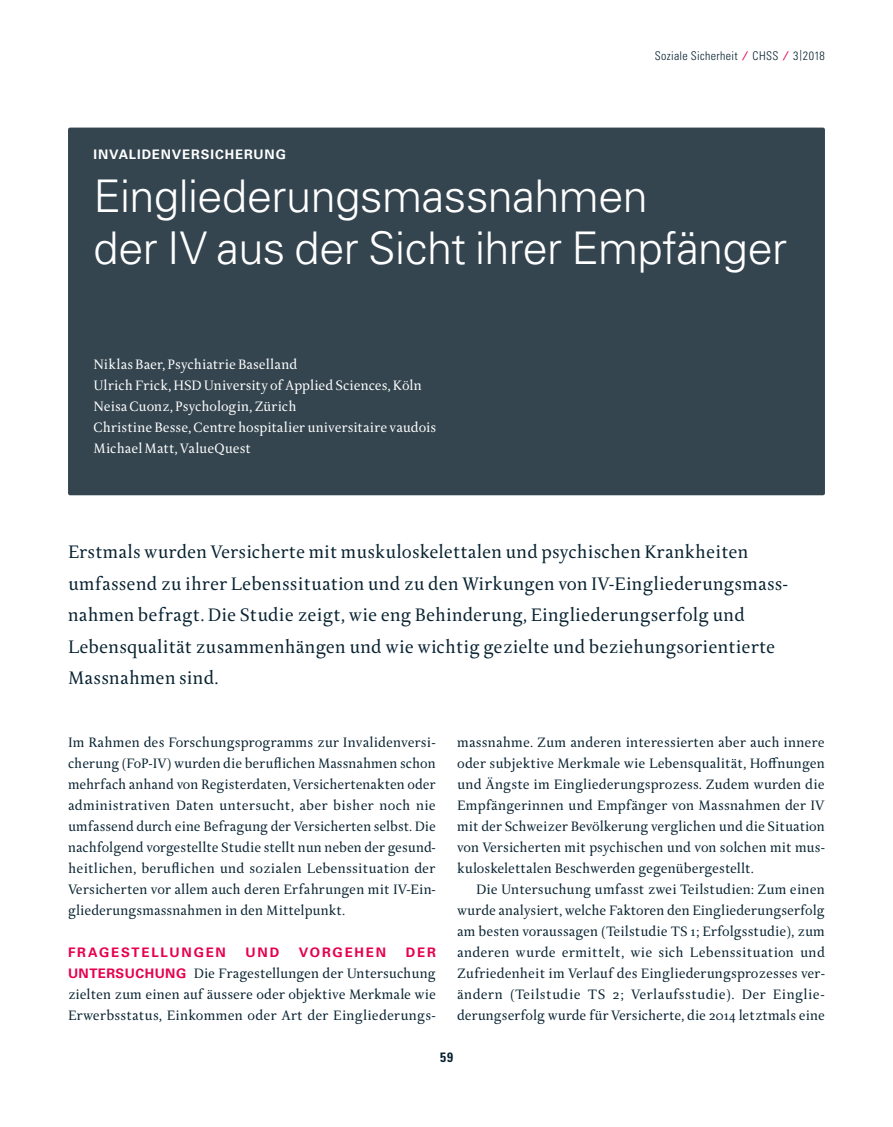
<style>
.page{position:relative;width:893px;height:1127px;background:#fff}
.page>*{position:absolute;margin:0;border:0;box-sizing:border-box;transform-origin:0 0}
.H2_04_Rubrik_Einleitung_Thema{font:300 45px/52.5px "Univers LT Std";letter-spacing:-.01em;color:#fff}
.P_04_Lead{font:19.5px/31.5px "Delicato Pro";letter-spacing:.005em;color:#082231}
.P_02a_Zwischentitel_H1{font:14.7px/21px "Delicato Pro";color:#082231;text-align:justify}
.P_03a_Grundtext_ohne_Einzug{font:14.7px/21px "Delicato Pro";color:#082231;text-align:justify}
.P_03_Grundtext{font:14.7px/21px "Delicato Pro";color:#082231;text-align:justify}
.P_06_Autor_Rubrik_Einleitung{font:14.7px "Delicato Pro";letter-spacing:-.005em;color:#fff}
.t1{font:700 condensed 13.5px "Univers LT Std";color:#082231}
.P_02a_Zwischentitel_H1-2{font:700 13.2px "Univers LT Std";letter-spacing:.135em;color:#e6004d}
.H1_04_Rubrik_Einleitung_Titel{font:700 13.2px "Univers LT Std";letter-spacing:.065em;color:#fff}
.t2{font:300 condensed 12px "Univers LT Std";letter-spacing:.03em;color:#082231}
.s1{font-weight:700;font-stretch:normal;color:#e6004d}
.s2{font-size:10.8px}
.s3{font-family:"Univers LT Std";font-weight:700;font-size:13.2px;color:#e6004d}
</style>
<div class="page">
<div style="left:68px;top:128px;width:757px;height:367px;background:#34454f;border-radius:2px"></div>
<p class="t2" style="left:655px;top:48px;width:172px">Soziale Sicherheit <span class="s1">⁄</span> CHSS <span class="s1">⁄</span> 3<span class="s2">|</span>2018</p>
<h1 class="H1_04_Rubrik_Einleitung_Titel" style="left:94px;top:147px;width:194px">INVALIDENVERSICHERUNG</h1>
<h2 class="H2_04_Rubrik_Einleitung_Thema" style="left:94px;top:170px;width:695px">Eingliederungsmassnahmen<br>der IV aus der Sicht ihrer Empfänger</h2>
<p class="P_06_Autor_Rubrik_Einleitung" style="left:94px;top:356px;width:205px">Niklas Baer, Psychiatrie Baselland</p>
<p class="P_06_Autor_Rubrik_Einleitung" style="left:94px;top:377px;width:330px">Ulrich Frick, HSD University of Applied Sciences, Köln</p>
<p class="P_06_Autor_Rubrik_Einleitung" style="left:94px;top:398px;width:205px">Neisa Cuonz, Psychologin, Zürich</p>
<p class="P_06_Autor_Rubrik_Einleitung" style="left:94px;top:419px;width:344px">Christine Besse, Centre hospitalier universitaire vaudois</p>
<p class="P_06_Autor_Rubrik_Einleitung" style="left:94px;top:440px;width:159px">Michael Matt, ValueQuest</p>
<p class="P_04_Lead" style="left:68px;top:537px;width:720px">Erstmals wurden Versicherte mit muskuloskelettalen und psychischen Krankheiten umfassend zu ihrer Lebenssituation und zu den Wirkungen von IV-Eingliederungsmass&shy;nahmen befragt. Die Studie zeigt, wie eng Behinderung, Eingliederungserfolg und Lebensqualität zusammenhängen und wie wichtig gezielte und beziehungsorientierte Massnahmen sind.</p>
<p class="P_03a_Grundtext_ohne_Einzug" style="left:68px;top:732px;width:369px">Im Rahmen des Forschungsprogramms zur Invalidenversi&shy;cherung (FoP-IV) wurden die beruflichen Massnahmen schon mehrfach anhand von Registerdaten, Versichertenakten oder administrativen Daten untersucht, aber bisher noch nie umfassend durch eine Befragung der Versicherten selbst. Die nachfolgend vorgestellte Studie stellt nun neben der gesund&shy;heitlichen, beruflichen und sozialen Lebenssituation der Versicherten vor allem auch deren Erfahrungen mit IV-Ein&shy;gliederungsmassnahmen in den Mittelpunkt.</p>
<p class="P_02a_Zwischentitel_H1-2" style="left:68px;top:945px;width:159px">FRAGESTELLUNGEN</p>
<p class="P_02a_Zwischentitel_H1-2" style="left:246px;top:945px;width:35px">UND</p>
<p class="P_02a_Zwischentitel_H1-2" style="left:299px;top:945px;width:89px">VORGEHEN</p>
<p class="P_02a_Zwischentitel_H1-2" style="left:406px;top:945px;width:32px">DER</p>
<p class="P_02a_Zwischentitel_H1" style="left:68px;top:963px;width:369px"><span class="s3">UNTERSUCHUNG</span> Die Fragestellungen der Untersuchung zielten zum einen auf äussere oder objektive Merkmale wie Erwerbsstatus, Einkommen oder Art der Eingliederungs-</p>
<p class="P_02a_Zwischentitel_H1" style="left:457px;top:732px;width:369px">massnahme. Zum anderen interessierten aber auch innere oder subjektive Merkmale wie Lebensqualität, Hoffnungen und Ängste im Eingliederungsprozess. Zudem wurden die Empfängerinnen und Empfänger von Massnahmen der IV mit der Schweizer Bevölkerung verglichen und die Situation von Versicherten mit psychischen und von solchen mit mus&shy;kuloskelettalen Beschwerden gegenübergestellt.</p>
<p class="P_03_Grundtext" style="left:457px;top:879px;width:369px;text-indent:19px">Die Untersuchung umfasst zwei Teilstudien: Zum einen wurde analysiert, welche Faktoren den Eingliederungserfolg am besten voraussagen (Teilstudie TS 1; Erfolgsstudie), zum anderen wurde ermittelt, wie sich Lebenssituation und Zufriedenheit im Verlauf des Eingliederungsprozesses ver&shy;ändern (Teilstudie TS 2; Verlaufsstudie). Der Einglie&shy;derungserfolg wurde für Versicherte, die 2014 letztmals eine</p>
<p class="t1" style="left:440px;top:1049px;width:15px">59</p>
</div>
